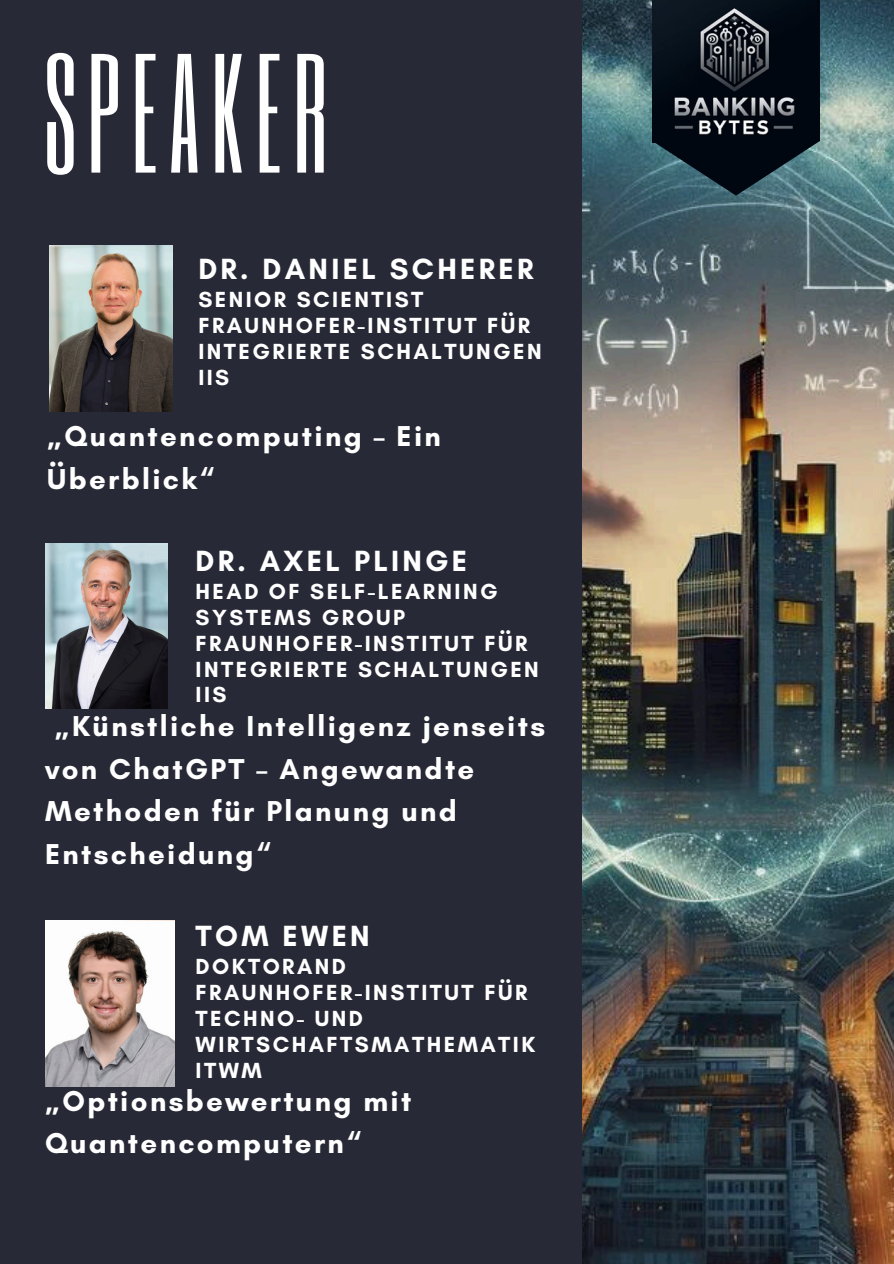
<style>
.page{position:relative;width:894px;height:1264px;background:#fff}
.page>*{position:absolute;margin:0;border:0;box-sizing:border-box;transform-origin:0 0}
.t1{font:140.7px "Six Caps";letter-spacing:.08em;color:#fff}
.t2{font:700 29.85px "Glacial Indifference";letter-spacing:.11em;color:#fff}
.t3{font:700 29.25px/42.8px "Glacial Indifference";letter-spacing:.08em;color:#fff}
.t4{font:700 22.2px/25.8px "Glacial Indifference";letter-spacing:.11em;color:#fff}
.s1{font-family:"Noto Sans"}
</style>
<div class="page">
<div style="left:0;top:0;width:893px;height:1263px;background:#272936"></div>
<img style="left:582px;top:0;width:311px;height:1263px">
<img style="left:50px;top:245px;width:123px;height:167px">
<img style="left:45px;top:920px;width:129px;height:166px">
<svg style="left:651px;top:114px;width:168px;height:81px;background:#27404a"></svg>
<img style="left:651px;top:0;width:165px;height:143px">
<img style="left:45px;top:543px;width:123px;height:165px">
<p class="t1" style="left:45px;top:17px;width:284px">SPEAKER</p>
<p class="t2" style="left:198px;top:251px;width:336px">DR. DANIEL SCHERER</p>
<p class="t4" style="left:198px;top:286px;width:344px">SENIOR SCIENTIST<br>FRAUNHOFER-INSTITUT FÜR<br>INTEGRIERTE SCHALTUNGEN<br>IIS</p>
<p class="t3" style="left:47px;top:414px;width:395px"><span class="s1">„</span>Quantencomputing – Ein<br>Überblick“</p>
<p class="t2" style="left:195px;top:542px;width:273px">DR. AXEL PLINGE</p>
<p class="t4" style="left:195px;top:578px;width:344px">HEAD OF SELF-LEARNING<br>SYSTEMS GROUP<br>FRAUNHOFER-INSTITUT FÜR<br>INTEGRIERTE SCHALTUNGEN<br>IIS</p>
<h2 class="t3" style="left:45px;top:704px;width:501px;text-indent:10px"><span class="s1">„</span>Künstliche Intelligenz jenseits von ChatGPT – Angewandte<br>Methoden für Planung und<br>Entscheidung“</h2>
<p class="t2" style="left:195px;top:917px;width:176px">TOM EWEN</p>
<p class="t4" style="left:195px;top:953px;width:152px">DOKTORAND</p>
<p class="t4" style="left:195px;top:979px;width:341px">FRAUNHOFER-INSTITUT FÜR<br>TECHNO- UND<br>WIRTSCHAFTSMATHEMATIK<br>ITWM</p>
<h2 class="t3" style="left:45px;top:1078px;width:368px"><span class="s1">„</span>Optionsbewertung mit<br>Quantencomputern“</h2>
</div>
